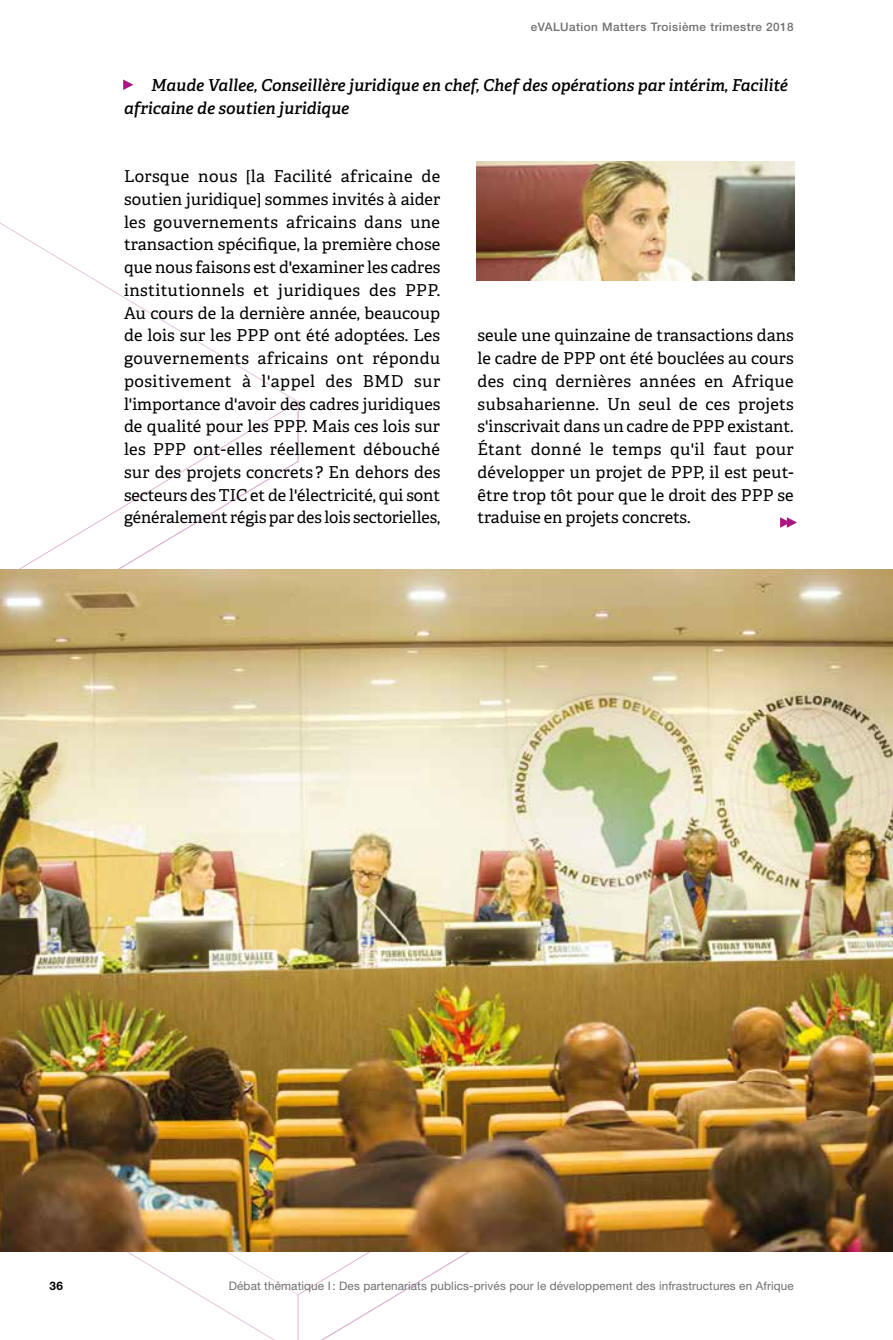
<style>
.page{position:relative;width:893px;height:1340px;background:#fff}
.page>*{position:absolute;margin:0;border:0;box-sizing:border-box;transform-origin:0 0}
.t1{font:16.45px/22.8px "Adelle";letter-spacing:-.005em;color:#000;text-align:justify}
.t2{font:italic 600 16.45px/22.8px "Adelle";color:#000}
.t3{font:11.72px "Helvetica Neue LT Std";letter-spacing:.01em;color:#706f6f}
.t4{font:500 11.72px "Helvetica Neue LT Std";letter-spacing:.04em;color:#706f6f}
.t5{font:700 11.72px "Helvetica Neue LT Std";color:#000}
</style>
<div class="page">
<svg style="left:0;top:222px;width:296px;height:178px"></svg>
<svg style="left:19px;top:400px;width:280px;height:169px"></svg>
<svg style="left:299px;top:1251px;width:298px;height:88px"></svg>
<svg style="left:0;top:1251px;width:299px;height:88px"></svg>
<svg style="left:123px;top:79px;width:10px;height:11px"></svg>
<svg style="left:780px;top:517px;width:17px;height:11px"></svg>
<img style="left:477px;top:161px;width:317px;height:119px">
<img style="left:0;top:569px;width:893px;height:682px">
<p class="t4" style="left:531px;top:20px;width:264px">eVALUation Matters Troisième trimestre 2018</p>
<p class="t2" style="left:124px;top:74px;width:665px;text-indent:27px">Maude Vallee, Conseillère juridique en chef, Chef des opérations par intérim, Facilité africaine de soutien juridique</p>
<p class="t1" style="left:124px;top:165px;width:318px">Lorsque nous [la Facilité africaine de soutien juridique] sommes invités à aider les gouvernements africains dans une transaction spécifique, la première chose que nous faisons est d'examiner les cadres institutionnels et juridiques des PPP.<br>Au cours de la dernière année, beaucoup de lois sur les PPP ont été adoptées. Les gouvernements africains ont répondu positivement à l'appel des BMD sur l'importance d'avoir des cadres juridiques de qualité pour les PPP. Mais ces lois sur les PPP ont-elles réellement débouché sur des projets concrets ? En dehors des secteurs des TIC et de l'électricité, qui sont généralement régis par des lois sectorielles,</p>
<p class="t1" style="left:477px;top:324px;width:318px">seule une quinzaine de transactions dans le cadre de PPP ont été bouclées au cours des cinq dernières années en Afrique subsaharienne. Un seul de ces projets s'inscrivait dans un cadre de PPP existant.<br>Étant donné le temps qu'il faut pour développer un projet de PPP, il est peut&shy;être trop tôt pour que le droit des PPP se traduise en projets concrets.</p>
<p class="t5" style="left:50px;top:1278px;width:15px">36</p>
<p class="t3" style="left:229px;top:1279px;width:566px">Débat thématique I : Des partenariats publics-privés pour le développement des infrastructures en Afrique</p>
</div>
